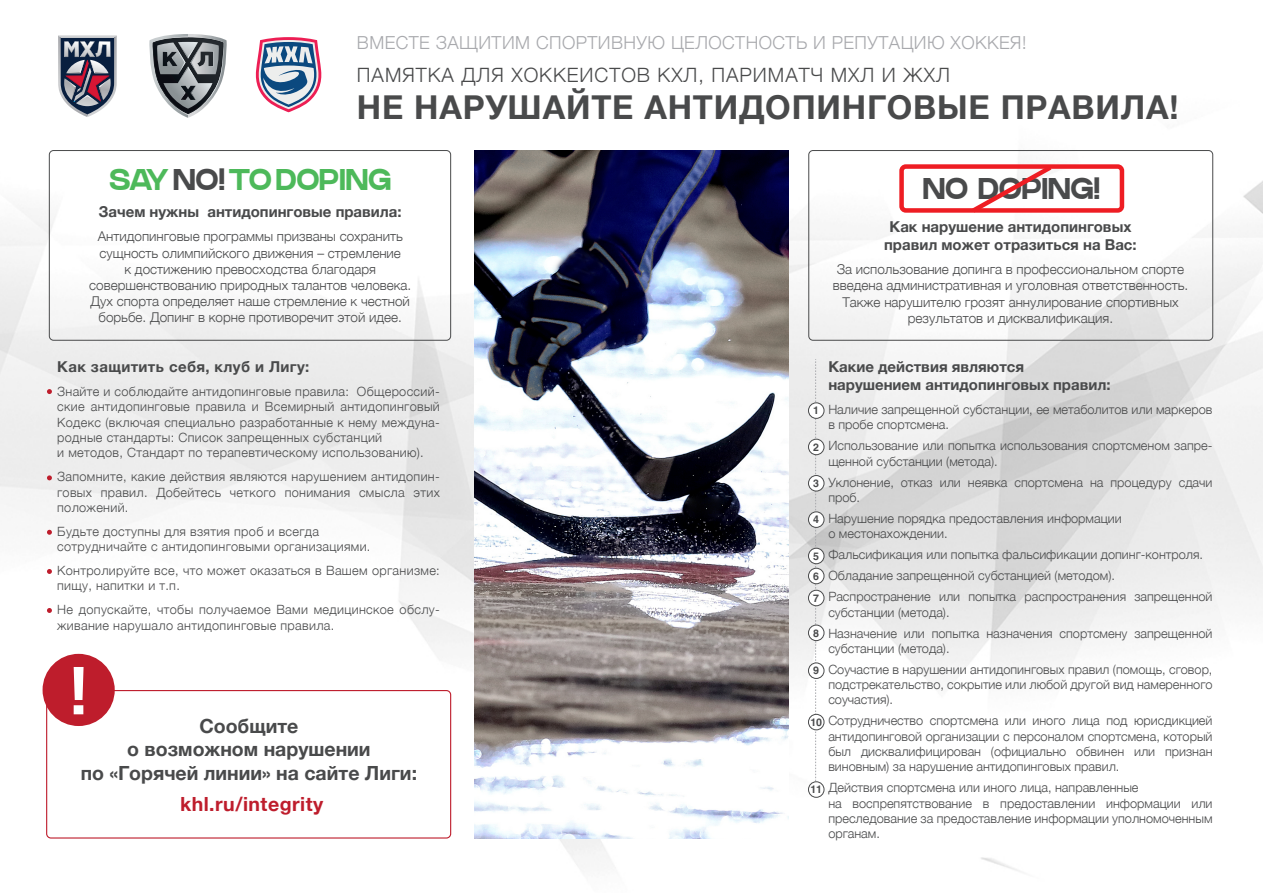
<style>
.page{position:relative;width:1263px;height:893px;background:#fff}
.page>*{position:absolute;margin:0;border:0;box-sizing:border-box;transform-origin:0 0}
.t1{font:700 68.85px "Arimo";color:#fff}
.t2{font:700 32.85px "Helvetica Neue";letter-spacing:.025em;color:#494a4b}
.t3{font:30px "GRIFTER Bold";letter-spacing:-.005em;color:#4db95a}
.t4{font:30px "GRIFTER Bold";letter-spacing:-.005em;color:#494a4b}
.t5{font:300 19.8px "Helvetica Neue";letter-spacing:.05em;color:#494a4b}
.t6{font:700 19.5px/23.4px "Helvetica Neue";color:#494a4b;text-align:center}
.t7{font:700 19.5px "Helvetica Neue";letter-spacing:.025em;color:#be1d2c}
.t8{font:300 18px "Helvetica Neue";letter-spacing:.025em;color:#a8a9ad}
.t9{font:700 15px/18px "Helvetica Neue";color:#494a4b}
.t10{font:700 15px "Helvetica Neue";letter-spacing:.025em;color:#494a4b}
.t11{font:300 13.5px/16.2px "Helvetica Neue";color:#494a4b;text-align:center}
.t12{font:300 12.75px/15.3px "Helvetica Neue";color:#494a4b}
.t13{font:300 12.75px/15.3px "Helvetica Neue";letter-spacing:.025em;color:#494a4b}
.t14{font:700 10.5px/20px "Helios";color:#494a4b}
.s1{color:#494a4b}
</style>
<div class="page">
<img style="left:0;top:112px;width:1263px;height:760px">
<img style="left:475px;top:150px;width:313px;height:688px">
<svg style="left:815px;top:359px;width:1px;height:423px"></svg>
<div style="left:46px;top:690px;width:405px;height:149px;border:1px solid #be1d2c;border-radius:4px"></div>
<div style="left:808px;top:403px;width:16px;height:15px;background:#fff;border-radius:50%"></div>
<div style="left:808px;top:403px;width:16px;height:16px;border:1px solid #494a4b;border-radius:50%"></div>
<div style="left:808px;top:439px;width:16px;height:16px;background:#fff;border-radius:50%"></div>
<div style="left:808px;top:439px;width:16px;height:16px;border:1px solid #494a4b;border-radius:50%"></div>
<div style="left:808px;top:475px;width:16px;height:16px;background:#fff;border-radius:50%"></div>
<div style="left:808px;top:475px;width:16px;height:16px;border:1px solid #494a4b;border-radius:50%"></div>
<div style="left:808px;top:512px;width:16px;height:15px;background:#fff;border-radius:50%"></div>
<div style="left:808px;top:512px;width:16px;height:16px;border:1px solid #494a4b;border-radius:50%"></div>
<div style="left:808px;top:548px;width:16px;height:16px;background:#fff;border-radius:50%"></div>
<div style="left:808px;top:548px;width:16px;height:16px;border:1px solid #494a4b;border-radius:50%"></div>
<div style="left:808px;top:568px;width:16px;height:16px;background:#fff;border-radius:50%"></div>
<div style="left:808px;top:568px;width:16px;height:16px;border:1px solid #494a4b;border-radius:50%"></div>
<div style="left:808px;top:590px;width:16px;height:16px;background:#fff;border-radius:50%"></div>
<div style="left:808px;top:590px;width:16px;height:16px;border:1px solid #494a4b;border-radius:50%"></div>
<div style="left:808px;top:625px;width:16px;height:16px;background:#fff;border-radius:50%"></div>
<div style="left:808px;top:625px;width:16px;height:16px;border:1px solid #494a4b;border-radius:50%"></div>
<div style="left:808px;top:663px;width:16px;height:15px;background:#fff;border-radius:50%"></div>
<div style="left:808px;top:663px;width:16px;height:16px;border:1px solid #494a4b;border-radius:50%"></div>
<div style="left:808px;top:714px;width:16px;height:16px;background:#fff;border-radius:50%"></div>
<div style="left:808px;top:714px;width:16px;height:16px;border:1px solid #494a4b;border-radius:50%"></div>
<div style="left:808px;top:782px;width:16px;height:15px;background:#fff;border-radius:50%"></div>
<div style="left:808px;top:782px;width:16px;height:15px;border:1px solid #494a4b;border-radius:50%"></div>
<svg style="left:47px;top:608px;width:5px;height:5px"></svg>
<svg style="left:47px;top:569px;width:5px;height:5px"></svg>
<svg style="left:47px;top:530px;width:5px;height:5px"></svg>
<svg style="left:47px;top:475px;width:5px;height:5px"></svg>
<svg style="left:47px;top:389px;width:5px;height:5px"></svg>
<div style="left:43px;top:654px;width:72px;height:72px;background:#be1d2c;border-radius:50%"></div>
<svg style="left:255px;top:37px;width:67px;height:75px"></svg>
<svg style="left:58px;top:35px;width:59px;height:82px;background:#837d8e"></svg>
<svg style="left:149px;top:34px;width:78px;height:84px"></svg>
<div style="left:49px;top:150px;width:402px;height:191px;border:1px solid #494a4b;border-radius:4px"></div>
<div style="left:808px;top:150px;width:405px;height:191px;border:1px solid #494a4b;border-radius:4px"></div>
<div style="left:899px;top:164px;width:225px;height:49px;border:4px solid #ee1d23;border-radius:4px"></div>
<svg style="left:967px;top:161px;width:89px;height:56px"></svg>
<h3 class="t8" style="left:357px;top:28px;width:671px">ВМЕСТЕ ЗАЩИТИМ СПОРТИВНУЮ ЦЕЛОСТНОСТЬ И РЕПУТАЦИЮ ХОККЕЯ!</h3>
<h3 class="t5" style="left:357px;top:59px;width:594px">ПАМЯТКА ДЛЯ ХОККЕИСТОВ КХЛ, ПАРИМАТЧ МХЛ И ЖХЛ</h3>
<h2 class="t2" style="left:357px;top:82px;width:823px">НЕ НАРУШАЙТЕ АНТИДОПИНГОВЫЕ ПРАВИЛА!</h2>
<h3 class="t3" style="left:109px;top:161px;width:283px">SAY<span class="s1">NO!</span>TODOPING</h3>
<p class="t9" style="left:99px;top:204px;width:304px">Зачем нужны антидопинговые правила:</p>
<p class="t11" style="left:89px;top:228px;width:324px">Антидопинговые программы призваны сохранить сущность олимпийского движения – стремление<br>к достижению превосходства благодаря совершенствованию природных талантов человека.<br>Дух спорта определяет наше стремление к честной борьбе. Допинг в корне противоречит этой идее.</p>
<p class="t9" style="left:884px;top:218px;width:254px;text-align:center">Как нарушение антидопинговых правил может отразиться на Вас:</p>
<h3 class="t4" style="left:923px;top:170px;width:178px">NO DOPING!</h3>
<p class="t11" style="left:833px;top:261px;width:357px">За использование допинга в профессиональном спорте введена административная и уголовная ответственность.<br>Также нарушителю грозят аннулирование спортивных результатов и дисквалификация.</p>
<p class="t10" style="left:57px;top:355px;width:254px">Как защитить себя, клуб и Лигу:</p>
<p class="t13" style="left:57px;top:383px;width:384px">Знайте и соблюдайте антидопинговые правила: Общероссий&shy;ские антидопинговые правила и Всемирный антидопинговый Кодекс (включая специально разработанные к нему междуна&shy;родные стандарты: Список запрещенных субстанций<br>и методов, Стандарт по терапевтическому использованию).</p>
<p class="t12" style="left:57px;top:468px;width:384px;text-align:justify">Запомните, какие действия являются нарушением антидопин&shy;говых правил. Добейтесь четкого понимания смысла этих положений.</p>
<p class="t13" style="left:57px;top:523px;width:315px">Будьте доступны для взятия проб и всегда сотрудничайте с антидопинговыми организациями.</p>
<p class="t13" style="left:57px;top:562px;width:384px">Контролируйте все, что может оказаться в Вашем организме: пищу, напитки и т.п.</p>
<p class="t13" style="left:57px;top:601px;width:384px">Не допускайте, чтобы получаемое Вами медицинское обслу&shy;живание нарушало антидопинговые правила.</p>
<h1 class="t1" style="left:67px;top:643px;width:24px">!</h1>
<h3 class="t6" style="left:81px;top:715px;width:338px">Сообщите<br>о возможном нарушении<br>по «Горячей линии» на сайте Лиги:</h3>
<h3 class="t7" style="left:180px;top:789px;width:145px">khl.ru/integrity</h3>
<p class="t9" style="left:828px;top:358px;width:284px">Какие действия являются нарушением антидопинговых правил:</p>
<p class="t12" style="left:828px;top:401px;width:386px">Наличие запрещенной субстанции, ее метаболитов или маркеров в пробе спортсмена.</p>
<p class="t12" style="left:828px;top:437px;width:386px">Использование или попытка использования спортсменом запре&shy;щенной субстанции (метода).</p>
<p class="t12" style="left:828px;top:474px;width:386px">Уклонение, отказ или неявка спортсмена на процедуру сдачи проб.</p>
<p class="t12" style="left:828px;top:510px;width:295px">Нарушение порядка предоставления информации о местонахождении.</p>
<p class="t12" style="left:828px;top:543px;width:386px;line-height:21px">Фальсификация или попытка фальсификации допинг-контроля.<br>Обладание запрещенной субстанцией (методом).<br>Распространение или попытка распространения запрещенной</p>
<p class="t12" style="left:828px;top:601px;width:386px;line-height:21px">субстанции (метода).<br>Назначение или попытка назначения спортсмену запрещенной</p>
<p class="t12" style="left:828px;top:637px;width:386px;line-height:21px">субстанции (метода).<br>Соучастие в нарушении антидопинговых правил (помощь, сговор,</p>
<p class="t12" style="left:828px;top:676px;width:386px">подстрекательство, сокрытие или любой другой вид намеренного соучастия).</p>
<p class="t12" style="left:828px;top:712px;width:386px;text-align:justify">Сотрудничество спортсмена или иного лица под юрисдикцией антидопинговой организации с персоналом спортсмена, который был дисквалифицирован (официально обвинен или признан виновным) за нарушение антидопинговых правил.</p>
<p class="t12" style="left:828px;top:779px;width:386px">Действия спортсмена или иного лица, направленные<br>на воспрепятствование в предоставлении информации или преследование за предоставление информации уполномоченным органам.</p>
<p class="t14" style="left:813px;top:401px;width:7px">1</p>
<p class="t14" style="left:813px;top:437px;width:7px">2</p>
<p class="t14" style="left:813px;top:473px;width:7px">3</p>
<p class="t14" style="left:813px;top:510px;width:7px">4</p>
<p class="t14" style="left:813px;top:546px;width:7px">5<br>6</p>
<p class="t14" style="left:813px;top:588px;width:7px">7</p>
<p class="t14" style="left:813px;top:623px;width:7px">8</p>
<p class="t14" style="left:813px;top:661px;width:7px">9</p>
<p class="t14" style="left:810px;top:712px;width:13px">10</p>
<p class="t14" style="left:810px;top:779px;width:13px">11</p>
</div>
